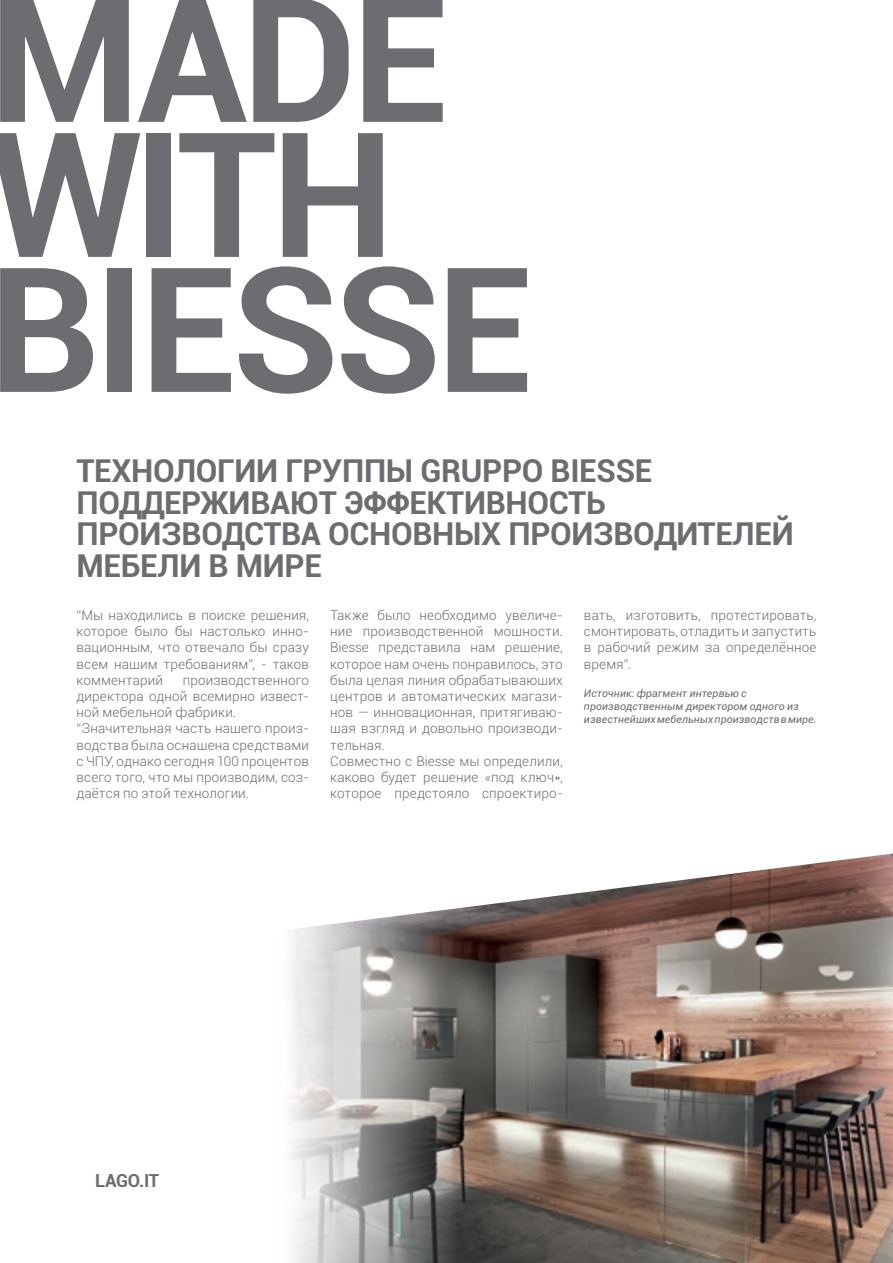
<style>
.page{position:relative;width:893px;height:1263px;background:#fff}
.page>*{position:absolute;margin:0;border:0;box-sizing:border-box;transform-origin:0 0}
.t1{font:700 174px/135px "Roboto";letter-spacing:-.03em;color:#6c6d70}
._5_TITOLINO_Grigio_2{font:700 31.5px/31.5px "Roboto";letter-spacing:-.01em;color:#6c6d70}
.titolo_1__livello_th{font:700 18px "Roboto";letter-spacing:-.02em;color:#6c6d70}
.t2{font:300 13.5px/16.2px "Roboto";letter-spacing:.01em;color:#6c6d70;text-align:justify}
.t3{font:italic 10.5px/12.6px "Roboto";letter-spacing:.005em;color:#6c6d70}
</style>
<div class="page">
<img style="left:290px;top:853px;width:603px;height:410px">
<h1 class="t1" style="left:-11px;top:-14px;width:546px">MADE<br>WITH<br>BIESSE</h1>
<p class="_5_TITOLINO_Grigio_2" style="left:77px;top:454px;width:719px">ТЕХНОЛОГИИ ГРУППЫ GRUPPO BIESSE<br>ПОДДЕРЖИВАЮТ ЭФФЕКТИВНОСТЬ<br>ПРОИЗВОДСТВА ОСНОВНЫХ ПРОИЗВОДИТЕЛЕЙ<br>МЕБЕЛИ В МИРЕ</p>
<p class="t2" style="left:77px;top:606px;width:234px">“Мы находились в поиске решения, которое было бы настолько инно&shy;вационным, что отвечало бы сразу всем нашим требованиям”, - таков комментарий</p>
<p class="t2" style="left:330px;top:606px;width:234px">Также было необходимо увеличе&shy;ние производственной мощности.<br>Biesse представила нам решение, которое нам очень понравилось, это была целая линия обрабатывающих центров и автоматических магази&shy;нов — инновационная, притягиваю&shy;щая взгляд и довольно производи&shy;тельная.</p>
<p class="t2" style="left:330px;top:752px;width:234px">Совместно с Biesse мы определили, каково будет решение «под ключ», которое предстояло спроектиро-</p>
<p class="t2" style="left:584px;top:606px;width:234px">вать, изготовить, протестировать, смонтировать, отладить и запустить в рабочий режим за определённое время”.</p>
<p class="t3" style="left:584px;top:687px;width:234px">Источник: фрагмент интервью с производственным директором одного из известнейших мебельных производств в мире.</p>
<p class="t2" style="left:77px;top:671px;width:234px;text-indent:106px">производственного директора одной всемирно извест&shy;ной мебельной фабрики.</p>
<p class="t2" style="left:77px;top:720px;width:234px">“Значительная часть нашего произ&shy;водства была оснащена средствами с ЧПУ, однако сегодня 100 процентов всего того, что мы производим, соз&shy;даётся по этой технологии.</p>
<p class="titolo_1__livello_th" style="left:95px;top:1168px;width:66px">LAGO.IT</p>
</div>
